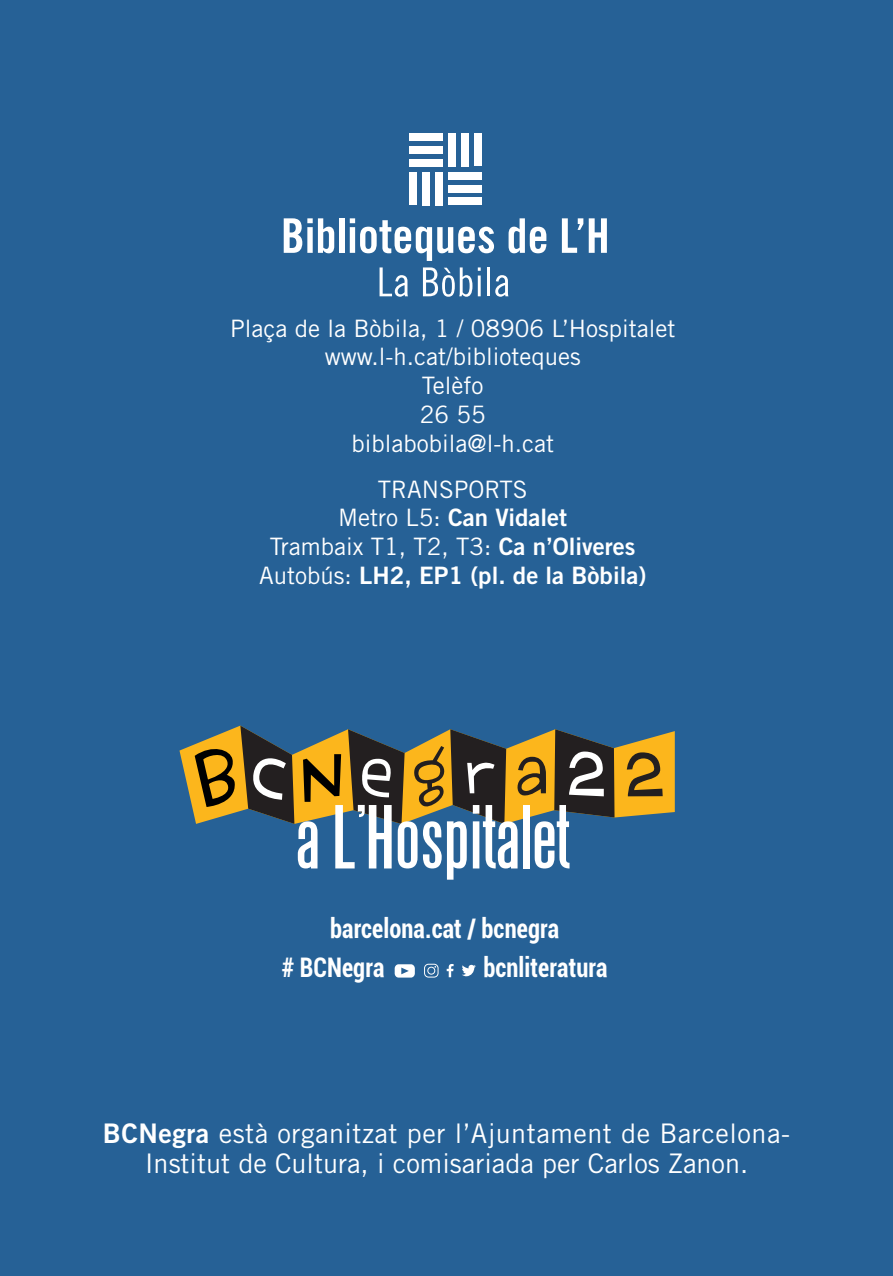
<style>
.page{position:relative;width:893px;height:1276px;background:#266196}
.page>*{position:absolute;margin:0;border:0;box-sizing:border-box;transform-origin:0 0}
.t1{font:79.2px "Steelfish";color:#fff;scale:1.2 1}
.t2{font:27px/30px "Trade Gothic";color:#fff;text-align:center}
.t3{font:700 condensed 27px/38.4px "Roboto";letter-spacing:.005em;color:#fff;scale:.9 1}
.t4{font:24px/28.8px "Trade Gothic";color:#fff;text-align:center}
.t5{font:24px "Trade Gothic Bold Two";color:#fff}
.s1{font-family:"Trade Gothic"}
.s2{font-family:"Trade Gothic Bold Two"}
</style>
<div class="page">
<svg style="left:380px;top:267px;width:28px;height:30px"></svg>
<svg style="left:423px;top:267px;width:49px;height:30px"></svg>
<svg style="left:478px;top:267px;width:3px;height:4px"></svg>
<hr style="left:478px;top:275px;width:3px;height:21px;background:#fff">
<hr style="left:487px;top:267px;width:3px;height:29px;background:#fff">
<svg style="left:495px;top:275px;width:13px;height:22px"></svg>
<div style="left:435px;top:172px;width:8px;height:33px;background:#fff"></div>
<div style="left:422px;top:172px;width:8px;height:33px;background:#fff"></div>
<div style="left:409px;top:172px;width:8px;height:33px;background:#fff"></div>
<div style="left:409px;top:133px;width:34px;height:8px;background:#fff"></div>
<div style="left:409px;top:159px;width:34px;height:7px;background:#fff"></div>
<div style="left:409px;top:146px;width:34px;height:7px;background:#fff"></div>
<div style="left:448px;top:133px;width:8px;height:33px;background:#fff"></div>
<div style="left:461px;top:133px;width:7px;height:33px;background:#fff"></div>
<div style="left:474px;top:133px;width:7px;height:33px;background:#fff"></div>
<div style="left:448px;top:198px;width:33px;height:7px;background:#fff"></div>
<div style="left:448px;top:172px;width:33px;height:7px;background:#fff"></div>
<div style="left:448px;top:185px;width:33px;height:7px;background:#fff"></div>
<svg style="left:284px;top:218px;width:50px;height:35px"></svg>
<div style="left:339px;top:218px;width:5px;height:35px;background:#fff"></div>
<svg style="left:350px;top:218px;width:144px;height:43px"></svg>
<svg style="left:509px;top:218px;width:37px;height:35px"></svg>
<svg style="left:562px;top:218px;width:21px;height:35px"></svg>
<svg style="left:589px;top:218px;width:18px;height:35px"></svg>
<svg style="left:179px;top:725px;width:496px;height:99px;background:#a3924e"></svg>
<svg style="left:303px;top:754px;width:38px;height:48px;background:#8d6510"></svg>
<svg style="left:348px;top:729px;width:57px;height:95px;background:#464b4b"></svg>
<svg style="left:413px;top:729px;width:93px;height:95px;background:#635b3e"></svg>
<svg style="left:516px;top:756px;width:30px;height:40px"></svg>
<svg style="left:554px;top:729px;width:60px;height:88px;background:#44484e"></svg>
<svg style="left:627px;top:752px;width:36px;height:44px;background:#9c731d"></svg>
<svg style="left:195px;top:725px;width:99px;height:99px;background:#70643e"></svg>
<svg style="left:462px;top:965px;width:14px;height:11px"></svg>
<svg style="left:447px;top:964px;width:7px;height:13px"></svg>
<div style="left:395px;top:964px;width:20px;height:13px;background:#fff;border-radius:4px"></div>
<svg style="left:401px;top:967px;width:8px;height:7px"></svg>
<svg style="left:424px;top:963px;width:15px;height:14px"></svg>
<p class="t4" style="left:230px;top:313px;width:447px">Plaça de la Bòbila, 1 / 08906 L’Hospitalet www.l-h.cat/biblioteques<br>Telèfo<br>26 55<br>biblabobila@l-h.cat</p>
<p class="t4" style="left:378px;top:474px;width:151px">TRANSPORTS</p>
<p class="t5" style="left:338px;top:503px;width:230px"><span class="s1">Metro L5:</span> Can Vidalet</p>
<p class="t4" style="left:270px;top:532px;width:367px">Trambaix T1, T2, T3: <span class="s2">Ca n’Oliveres</span></p>
<p class="t5" style="left:259px;top:560px;width:389px"><span class="s1">Autobús:</span> LH2, EP1 (pl. de la Bòbila)</p>
<h1 class="t1" style="left:295px;top:795px;width:232px">a L’Hospitalet</h1>
<p class="t3" style="left:282px;top:908px;width:310px;text-indent:48px">barcelona.cat / bcnegra # BCNegra</p>
<p class="t3" style="left:483px;top:947px;width:139px">bcnliteratura</p>
<p class="t2" style="left:103px;top:1117px;width:689px"><span class="s2">BCNegra</span> està organitzat per l’Ajuntament de Barcelona-<br>Institut de Cultura, i comisariada per Carlos Zanon.</p>
</div>
